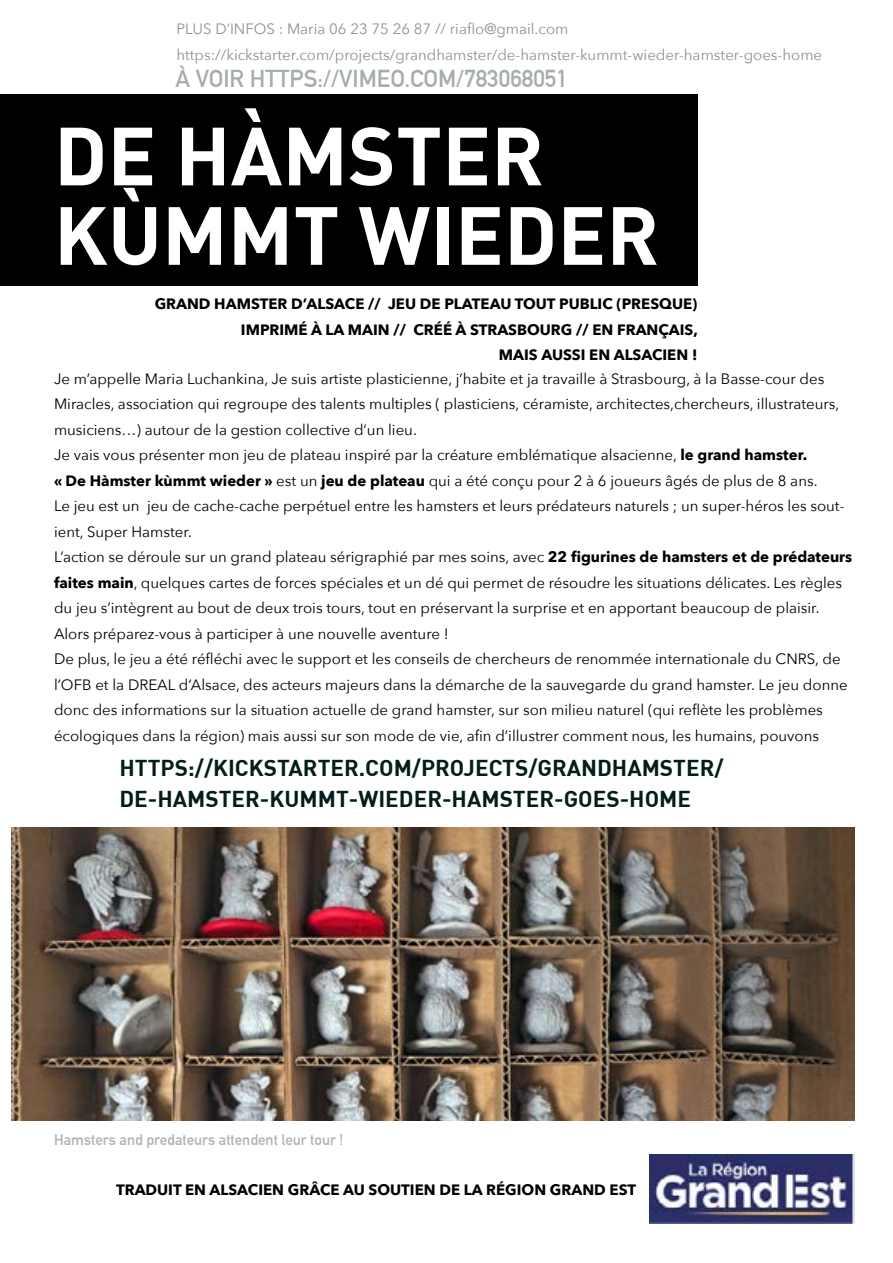
<style>
.page{position:relative;width:893px;height:1263px;background:#fff}
.page>*{position:absolute;margin:0;border:0;box-sizing:border-box;transform-origin:0 0}
.t1{font:700 81px/79.5px "DIN";color:#fff}
.t2{font:700 24px "DIN Alternate";color:#a5adb0}
.t3{font:700 22.5px/31.5px "DIN";color:#031d1c}
.t4{font:15px/25.5px "Avenir Next";color:#000}
.t5{font:700 15px/25.5px "Avenir Next";color:#000;text-align:right}
.t6{font:15px/25.5px "Avenir Next";color:#8a9494}
.t7{font:700 15px "DIN Alternate";color:#b3b2b2}
.s1{font-weight:700}
</style>
<div class="page">
<div style="left:0;top:94px;width:697px;height:192px;background:#000"></div>
<img style="left:11px;top:827px;width:844px;height:293px">
<img style="left:650px;top:1154px;width:205px;height:70px">
<p class="t6" style="left:176px;top:16px;width:647px">PLUS D’INFOS : Maria 06 23 75 26 87 // riaflo@gmail.com https://kickstarter.com/projects/grandhamster/de-hamster-kummt-wieder-hamster-goes-home</p>
<h2 class="t2" style="left:175px;top:60px;width:394px">À VOIR HTTPS://VIMEO.COM/783068051</h2>
<h1 class="t1" style="left:54px;top:113px;width:607px">DE HÀMSTER<br>KÙMMT WIEDER</h1>
<p class="t5" style="left:155px;top:291px;width:545px">GRAND HAMSTER D’ALSACE // JEU DE PLATEAU TOUT PUBLIC (PRESQUE)<br>IMPRIMÉ À LA MAIN // CRÉÉ À STRASBOURG // EN FRANÇAIS,<br>MAIS AUSSI EN ALSACIEN !</p>
<p class="t4" style="left:54px;top:365px;width:800px">Je m’appelle Maria Luchankina, Je suis artiste plasticienne, j’habite et ja travaille à Strasbourg, à la Basse-cour des Miracles, association qui regroupe des talents multiples ( plasticiens, céramiste, architectes,chercheurs, illustrateurs, musiciens…) autour de la gestion collective d’un lieu.<br>Je vais vous présenter mon jeu de plateau inspiré par la créature emblématique alsacienne, <span class="s1">le grand hamster.<br>« De Hàmster kùmmt wieder »</span> est un <span class="s1">jeu de plateau</span> qui a été conçu pour 2 à 6 joueurs âgés de plus de 8 ans.<br>Le jeu est un jeu de cache-cache perpétuel entre les hamsters et leurs prédateurs naturels ; un super-héros les sout&shy;ient, Super Hamster.<br>L’action se déroule sur un grand plateau sérigraphié par mes soins, avec <span class="s1">22 figurines de hamsters et de prédateurs faites main</span>, quelques cartes de forces spéciales et un dé qui permet de résoudre les situations délicates. Les règles du jeu s’intègrent au bout de deux trois tours, tout en préservant la surprise et en apportant beaucoup de plaisir.<br>Alors préparez-vous à participer à une nouvelle aventure !<br>De plus, le jeu a été réfléchi avec le support et les conseils de chercheurs de renommée internationale du CNRS, de l’OFB et la DREAL d’Alsace, des acteurs majeurs dans la démarche de la sauvegarde du grand hamster. Le jeu donne donc des informations sur la situation actuelle de grand hamster, sur son milieu naturel (qui reflète les problèmes écologiques dans la région) mais aussi sur son mode de vie, afin d’illustrer comment nous, les humains, pouvons</p>
<h3 class="t3" style="left:119px;top:751px;width:606px">HTTPS://KICKSTARTER.COM/PROJECTS/GRANDHAMSTER/<br>DE-HAMSTER-KUMMT-WIEDER-HAMSTER-GOES-HOME</h3>
<p class="t7" style="left:54px;top:1128px;width:291px">Hamsters and predateurs attendent leur tour !</p>
<p class="t5" style="left:116px;top:1177px;width:522px">TRADUIT EN ALSACIEN GRÂCE AU SOUTIEN DE LA RÉGION GRAND EST</p>
</div>
